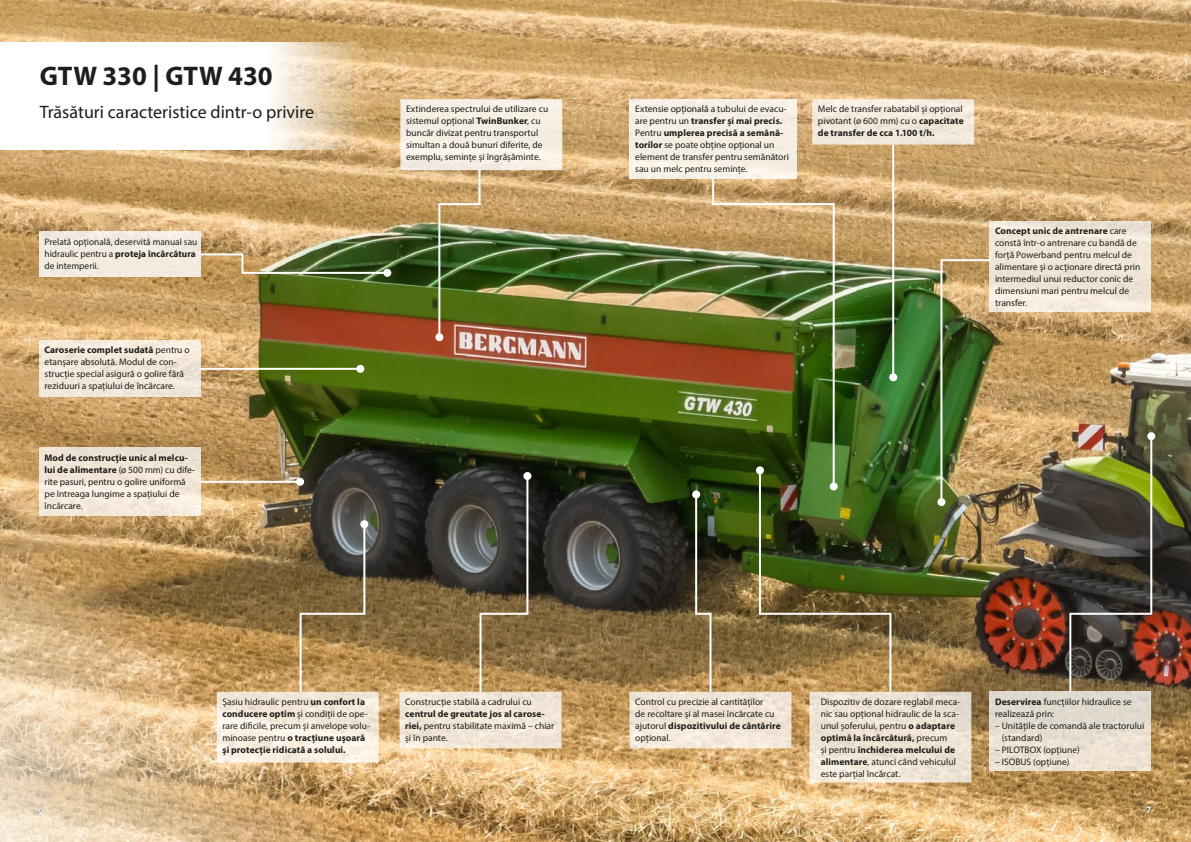
<style>
.page{position:relative;width:1191px;height:842px;background:#fff}
.page>*{position:absolute;margin:0;border:0;box-sizing:border-box;transform-origin:0 0}
.t1{font:700 27px "Myriad Pro";color:#1d1d1b}
.t2{font:18px "Myriad Pro";color:#1d1d1b}
.t3{font:700 10px "Myriad Pro";color:#fff}
.t4{font:9.5px/12px "Myriad Pro";color:#1d1d1b}
.s1{font-weight:700}
</style>
<div class="page">
<img style="left:0;top:0;width:1191px;height:842px">
<svg style="left:38px;top:806px;width:5px;height:7px"></svg>
<svg style="left:0;top:43px;width:364px;height:107px"></svg>
<div style="left:39px;top:232px;width:162px;height:45px;background:#f3ebe0"></div>
<div style="left:39px;top:340px;width:162px;height:56px;background:#f3e9da"></div>
<div style="left:39px;top:448px;width:162px;height:68px;background:linear-gradient(to right,#f3e8da,#f2e8d9)"></div>
<div style="left:989px;top:692px;width:162px;height:79px;background:linear-gradient(to bottom,#dcd6cd,#f0e5d4)"></div>
<div style="left:989px;top:221px;width:162px;height:91px;background:linear-gradient(to right,#f2e8da,#efe6d8)"></div>
<svg style="left:812px;top:99px;width:162px;height:46px;background:#f2e8da"></svg>
<div style="left:629px;top:99px;width:168px;height:80px;background:#f5eee4"></div>
<svg style="left:1144px;top:803px;width:10px;height:13px"></svg>
<svg style="left:201px;top:252px;width:188px;height:23px;background:#8a8758"></svg>
<div style="left:383px;top:269px;width:8px;height:8px;background:#fff;border-radius:50%"></div>
<hr style="left:201px;top:368px;width:159px;height:2px;background:#fff">
<div style="left:356px;top:365px;width:8px;height:8px;background:#fff;border-radius:50%"></div>
<hr style="left:201px;top:481px;width:99px;height:2px;background:#fff">
<div style="left:296px;top:478px;width:8px;height:8px;background:#fff;border-radius:50%"></div>
<svg style="left:217px;top:522px;width:162px;height:241px;background:#af9774"></svg>
<div style="left:360px;top:520px;width:8px;height:8px;background:#fff;border-radius:50%"></div>
<svg style="left:399px;top:474px;width:162px;height:274px;background:#80725c"></svg>
<div style="left:523px;top:472px;width:8px;height:8px;background:#fff;border-radius:50%"></div>
<img style="left:1068px;top:434px;width:85px;height:260px">
<div style="left:1147px;top:432px;width:8px;height:8px;background:#fff;border-radius:50%"></div>
<hr style="left:892px;top:145px;width:2px;height:232px;background:#fff">
<img style="left:629px;top:177px;width:362px;height:605px">
<div style="left:829px;top:482px;width:8px;height:8px;background:#fff;border-radius:50%"></div>
<img style="left:400px;top:99px;width:162px;height:240px">
<div style="left:435px;top:333px;width:8px;height:8px;background:#fff;border-radius:50%"></div>
<h1 class="t1" style="left:40px;top:59px;width:234px">GTW 330 | GTW 430</h1>
<h2 class="t2" style="left:40px;top:101px;width:276px">Trăsături caracteristice dintr-o privire</h2>
<p class="t4" style="left:45px;top:235px;width:154px">Prelată opțională, deservită manual sau hidraulic pentru a <span class="s1">proteja încărcătura </span>de intemperii.</p>
<p class="t4" style="left:45px;top:343px;width:147px"><span class="s1">Caroserie complet sudată</span> pentru o etanșare absolută. Modul de con&shy;strucție special asigură o golire fără reziduuri a spațiului de încărcare.</p>
<p class="t4" style="left:45px;top:451px;width:152px"><span class="s1">Mod de construcție unic al melcu&shy;lui de alimentare</span> (ø 500 mm) cu dife&shy;rite pasuri, pentru o golire uniformă pe întreaga lungime a spațiului de încărcare.</p>
<p class="t4" style="left:406px;top:103px;width:144px">Extinderea spectrului de utilizare cu sistemul opțional <span class="s1">TwinBunker</span>, cu buncăr divizat pentru transportul simultan a două bunuri diferite, de exemplu, semințe și îngrășăminte.</p>
<p class="t3" style="left:38px;top:803px;width:7px">6</p>
<p class="t4" style="left:222px;top:695px;width:149px">Șasiu hidraulic pentru <span class="s1">un confort la conducere optim</span> și condiții de ope&shy;rare dificile, precum și anvelope volu&shy;minoase pentru <span class="s1">o tracțiune ușoară și protecție ridicată a solului.</span></p>
<p class="t4" style="left:405px;top:695px;width:128px">Construcție stabilă a cadrului cu</p>
<p class="t4" style="left:405px;top:707px;width:150px"><span class="s1">centrul de greutate jos al carose&shy;riei,</span> pentru stabilitate maximă – chiar și în pante.</p>
<p class="t4" style="left:635px;top:103px;width:155px">Extensie opțională a tubului de evacu&shy;are pentru un <span class="s1">transfer și mai precis.<br></span>Pentru <span class="s1">umplerea precisă a semănă&shy;torilor</span> se poate obține opțional un element de transfer pentru semănători sau un melc pentru semințe.</p>
<p class="t4" style="left:818px;top:103px;width:147px;text-align:justify">Melc de transfer rabatabil și opțional pivotant (ø 600 mm) cu o <span class="s1">capacitate de transfer de cca 1.100 t/h.</span></p>
<p class="t4" style="left:995px;top:225px;width:147px"><span class="s1">Concept unic de antrenare</span> care constă într-o antrenare cu bandă de forță Powerband pentru melcul de alimentare și o acționare directă prin intermediul unui reductor conic de dimensiuni mari pentru melcul de transfer.</p>
<p class="t4" style="left:635px;top:695px;width:147px">Control cu precizie al cantităților<br>de recoltare și al masei încărcate cu ajutorul <span class="s1">dispozitivului de cântărire </span>opțional.</p>
<p class="t4" style="left:820px;top:695px;width:141px">Dispozitiv de dozare reglabil meca&shy;nic sau opțional hidraulic de la sca&shy;unul șoferului, pentru <span class="s1">o adaptare optimă la încărcătură,</span> precum<br>și pentru <span class="s1">închiderea melcului de alimentare</span>, atunci când vehiculul este parțial încărcat.</p>
<p class="t4" style="left:995px;top:695px;width:138px"><span class="s1">Deservirea</span> funcțiilor hidraulice se realizează prin:</p>
<p class="t4" style="left:1001px;top:719px;width:144px;text-indent:-7px">– Unitățile de comandă ale tractorului (standard)</p>
<p class="t4" style="left:995px;top:743px;width:86px">– PILOTBOX (opțiune)</p>
<p class="t4" style="left:995px;top:755px;width:76px">– ISOBUS (opțiune)</p>
<p class="t3" style="left:1146px;top:803px;width:7px">7</p>
</div>
